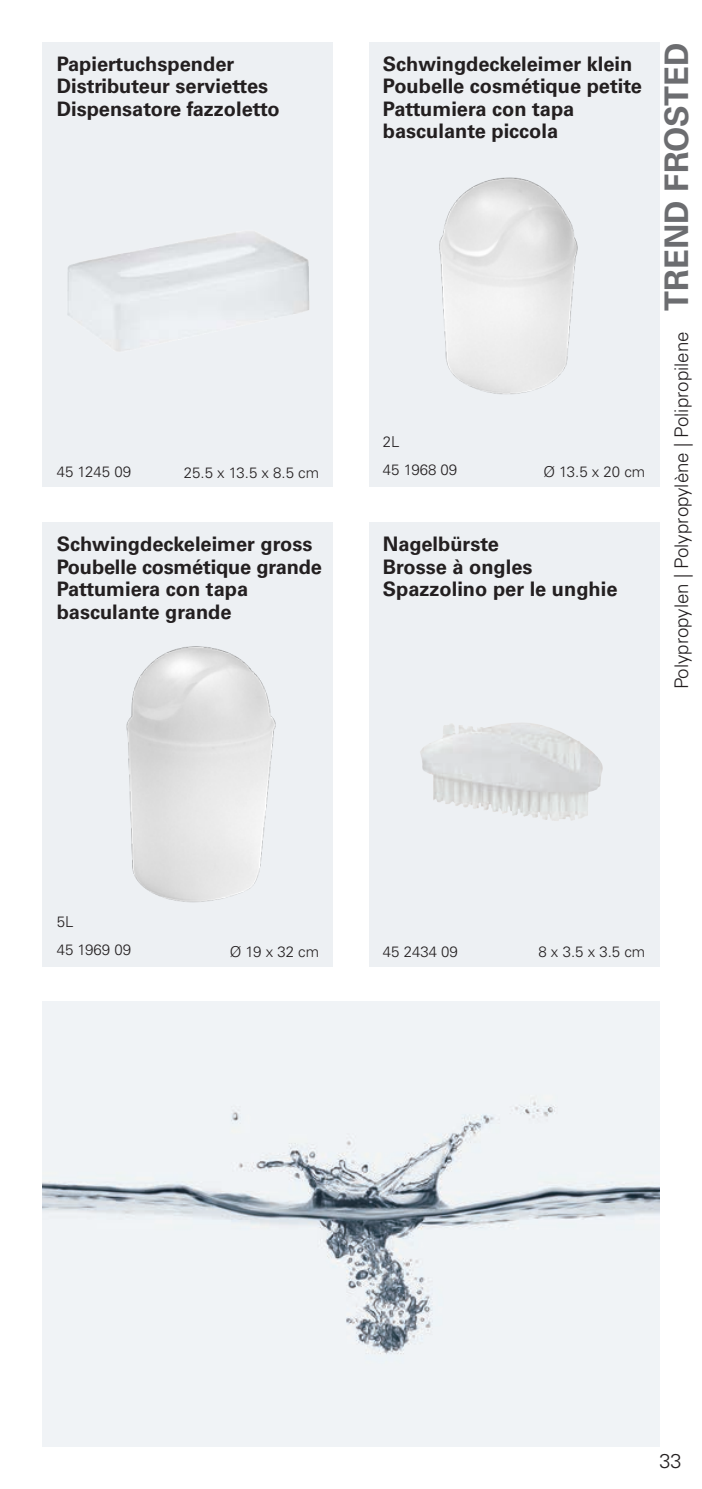
<style>
.page{position:relative;width:702px;height:1489px;background:#fff}
.page>*{position:absolute;margin:0;border:0;box-sizing:border-box;transform-origin:0 0}
.t1{font:700 20px/22.5px "Univers LT Pro 65";color:#231f20}
.t2{font:300 20px "Univers LT Std";color:#231f20}
.t3{font:300 18.75px "Univers LT Std";color:#231f20}
.t4{font:300 15px "Univers LT Std";color:#231f20}
.s1{font-family:"Univers LT Pro 65";font-weight:700;font-size:32.5px;color:#6c6d70}
</style>
<div class="page">
<div style="left:369px;top:43px;width:290px;height:444px;background:#edf0f3"></div>
<img style="left:439px;top:177px;width:139px;height:217px">
<div style="left:369px;top:522px;width:290px;height:445px;background:#edf0f3"></div>
<img style="left:420px;top:723px;width:182px;height:98px">
<div style="left:43px;top:522px;width:290px;height:445px;background:#edf0f3"></div>
<img style="left:126px;top:646px;width:150px;height:257px">
<img style="left:43px;top:1001px;width:616px;height:445px">
<div style="left:43px;top:43px;width:290px;height:444px;background:#edf0f3"></div>
<img style="left:67px;top:232px;width:243px;height:119px">
<p class="t1" style="left:57px;top:52px;width:224px">Papiertuchspender<br>Distributeur serviettes<br>Dispensatore fazzoletto</p>
<p class="t4" style="left:57px;top:462px;width:76px">45 1245 09</p>
<p class="t4" style="left:184px;top:464px;width:137px">25.5 x 13.5 x 8.5 cm</p>
<p class="t1" style="left:57px;top:533px;width:257px">Schwingdeckeleimer gross</p>
<p class="t1" style="left:57px;top:555px;width:266px">Poubelle cosmétique grande</p>
<p class="t1" style="left:57px;top:578px;width:193px">Pattumiera con tapa basculante grande</p>
<p class="t1" style="left:383px;top:52px;width:251px">Schwingdeckeleimer klein</p>
<p class="t1" style="left:383px;top:75px;width:260px">Poubelle cosmétique petite</p>
<p class="t1" style="left:383px;top:97px;width:193px">Pattumiera con tapa basculante piccola</p>
<p class="t4" style="left:383px;top:432px;width:18px">2L</p>
<p class="t4" style="left:383px;top:460px;width:76px">45 1968 09</p>
<p class="t4" style="left:543px;top:462px;width:103px">Ø 13.5 x 20 cm</p>
<p class="t1" style="left:383px;top:533px;width:117px">Nagelbürste</p>
<p class="t1" style="left:383px;top:555px;width:151px">Brosse à ongles</p>
<p class="t1" style="left:383px;top:578px;width:236px">Spazzolino per le unghie</p>
<p class="t3" style="left:670px;top:689px;width:648px;rotate:-90deg">Polypropylen | Polypropylène | Polipropilene <span class="s1">TREND FROSTED</span></p>
<p class="t4" style="left:57px;top:913px;width:18px">5L</p>
<p class="t4" style="left:57px;top:941px;width:76px">45 1969 09</p>
<p class="t4" style="left:230px;top:942px;width:91px">Ø 19 x 32 cm</p>
<p class="t4" style="left:383px;top:942px;width:77px">45 2434 09</p>
<p class="t4" style="left:538px;top:942px;width:108px">8 x 3.5 x 3.5 cm</p>
<p class="t2" style="left:659px;top:1448px;width:24px">33</p>
</div>
